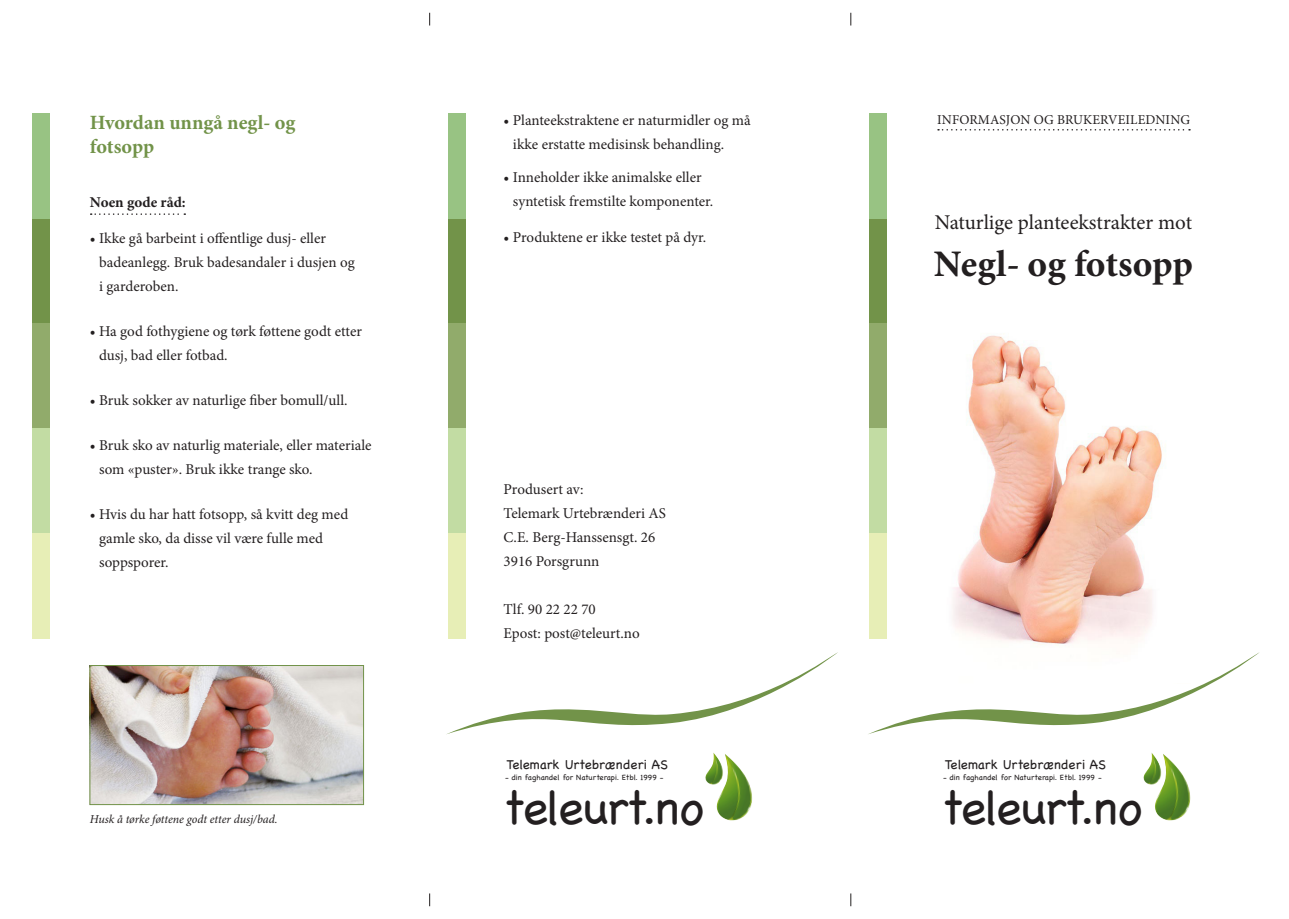
<style>
.page{position:relative;width:1289px;height:919px;background:#fff}
.page>*{position:absolute;margin:0;border:0;box-sizing:border-box;transform-origin:0 0}
.t1{font:48.45px "Chalkboard";letter-spacing:-.04em;color:#231f20}
.t2{font:700 37.5px "Minion Pro";letter-spacing:-.005em;color:#231f20}
.t3{font:21px "Minion Pro";letter-spacing:-.005em;color:#231f20}
.t4{font:700 20.25px "Minion Pro";color:#729349}
.t5{font:15px/24px "Minion Pro";color:#231f20}
.t6{font:700 15px "Minion Pro";letter-spacing:.005em;color:#231f20}
.t7{font:13.5px "Minion Pro";letter-spacing:.01em;color:#231f20}
.t8{font:13.35px "Chalkboard";color:#231f20}
.t9{font:italic 12px "Minion Pro";letter-spacing:-.005em;color:#231f20}
.t10{font:7.8px "Chalkboard";color:#231f20}
</style>
<div class="page">
<svg style="left:938px;top:129px;width:251px;height:1px"></svg>
<svg style="left:868px;top:652px;width:391px;height:82px"></svg>
<svg style="left:447px;top:652px;width:391px;height:82px"></svg>
<svg style="left:429px;top:893px;width:1px;height:13px"></svg>
<svg style="left:850px;top:893px;width:1px;height:13px"></svg>
<svg style="left:429px;top:13px;width:1px;height:13px"></svg>
<svg style="left:850px;top:13px;width:1px;height:13px"></svg>
<div style="left:32px;top:114px;width:17px;height:105px;background:#98c383"></div>
<div style="left:32px;top:219px;width:17px;height:105px;background:#729349"></div>
<div style="left:32px;top:323px;width:17px;height:105px;background:#91ab6b"></div>
<div style="left:32px;top:428px;width:17px;height:105px;background:#c2dca3"></div>
<div style="left:32px;top:533px;width:17px;height:105px;background:#e7eeb6"></div>
<div style="left:448px;top:114px;width:18px;height:105px;background:#98c383"></div>
<div style="left:448px;top:219px;width:18px;height:105px;background:#729349"></div>
<div style="left:448px;top:323px;width:18px;height:105px;background:#91ab6b"></div>
<div style="left:448px;top:428px;width:18px;height:105px;background:#c2dca3"></div>
<div style="left:448px;top:533px;width:18px;height:105px;background:#e7eeb6"></div>
<div style="left:869px;top:114px;width:17px;height:105px;background:#98c383"></div>
<div style="left:869px;top:219px;width:17px;height:105px;background:#729349"></div>
<div style="left:869px;top:323px;width:17px;height:105px;background:#91ab6b"></div>
<div style="left:869px;top:428px;width:17px;height:105px;background:#c2dca3"></div>
<div style="left:869px;top:533px;width:17px;height:105px;background:#e7eeb6"></div>
<img style="left:715px;top:754px;width:38px;height:66px">
<img style="left:705px;top:752px;width:18px;height:32px">
<img style="left:1153px;top:754px;width:38px;height:66px">
<img style="left:1143px;top:752px;width:18px;height:32px">
<img style="left:923px;top:335px;width:267px;height:348px">
<img style="left:92px;top:667px;width:270px;height:135px">
<div style="left:90px;top:665px;width:274px;height:139px;border:1px solid #729349"></div>
<svg style="left:91px;top:213px;width:94px;height:2px"></svg>
<p class="t4" style="left:90px;top:108px;width:207px">Hvordan unngå negl- og</p>
<p class="t4" style="left:90px;top:132px;width:66px">fotsopp</p>
<p class="t6" style="left:90px;top:191px;width:97px">Noen gode råd:</p>
<p class="t5" style="left:99px;top:226px;width:257px;text-indent:-9px">• Ikke gå barbeint i offentlige dusj- eller badeanlegg. Bruk badesandaler i dusjen og i garderoben.</p>
<p class="t5" style="left:99px;top:319px;width:264px;text-indent:-9px">• Ha god fothygiene og tørk føttene godt etter dusj, bad eller fotbad.</p>
<p class="t5" style="left:90px;top:388px;width:259px">• Bruk sokker av naturlige fiber bomull/ull.</p>
<p class="t5" style="left:99px;top:433px;width:274px;text-indent:-9px">• Bruk sko av naturlig materiale, eller materiale som «puster». Bruk ikke trange sko.</p>
<p class="t5" style="left:99px;top:502px;width:250px;text-indent:-9px">• Hvis du har hatt fotsopp, så kvitt deg med gamle sko, da disse vil være fulle med soppsporer.</p>
<p class="t9" style="left:90px;top:811px;width:189px">Husk å tørke føttene godt etter dusj/bad.</p>
<p class="t5" style="left:513px;top:108px;width:239px;text-indent:-9px">• Planteekstraktene er naturmidler og må ikke erstatte medisinsk behandling.</p>
<p class="t5" style="left:513px;top:165px;width:202px;text-indent:-9px">• Inneholder ikke animalske eller syntetisk fremstilte komponenter.</p>
<p class="t5" style="left:503px;top:225px;width:204px">• Produktene er ikke testet på dyr.</p>
<p class="t5" style="left:503px;top:477px;width:81px">Produsert av:</p>
<p class="t5" style="left:503px;top:501px;width:164px">Telemark Urtebrænderi AS</p>
<p class="t5" style="left:503px;top:525px;width:153px">C.E. Berg-Hanssensgt. 26</p>
<p class="t5" style="left:503px;top:549px;width:97px">3916 Porsgrunn</p>
<p class="t5" style="left:503px;top:597px;width:94px">Tlf. 90 22 22 70</p>
<p class="t5" style="left:503px;top:621px;width:138px">Epost: post@teleurt.no</p>
<p class="t8" style="left:506px;top:756px;width:163px">Telemark Urtebrænderi AS</p>
<p class="t10" style="left:505px;top:772px;width:160px">- din faghandel for Naturterapi. Etbl. 1999 -</p>
<p class="t1" style="left:503px;top:778px;width:202px">teleurt.no</p>
<p class="t7" style="left:937px;top:110px;width:254px">INFORMASJON OG BRUKERVEILEDNING</p>
<p class="t3" style="left:934px;top:208px;width:259px">Naturlige planteekstrakter mot</p>
<p class="t2" style="left:933px;top:238px;width:260px">Negl- og fotsopp</p>
<p class="t8" style="left:944px;top:756px;width:163px">Telemark Urtebrænderi AS</p>
<p class="t10" style="left:943px;top:772px;width:160px">- din faghandel for Naturterapi. Etbl. 1999 -</p>
<p class="t1" style="left:941px;top:778px;width:202px">teleurt.no</p>
</div>
